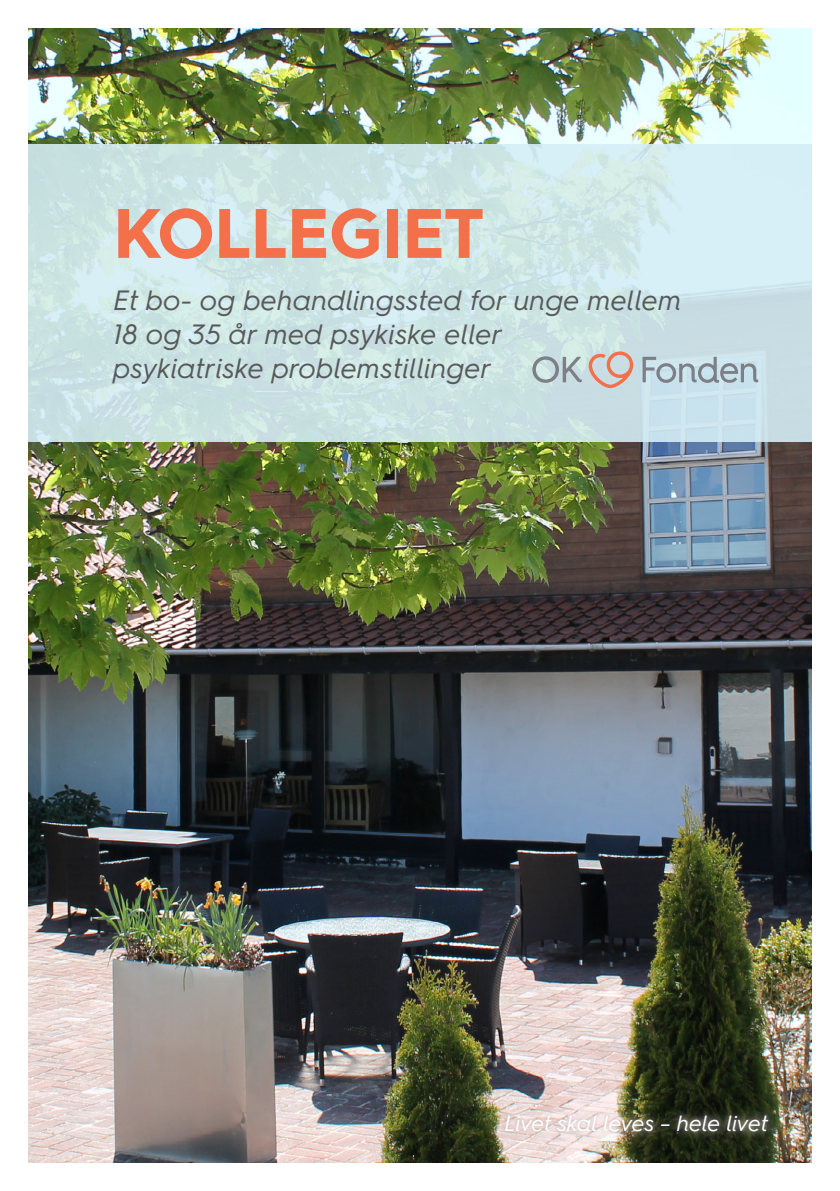
<style>
.page{position:relative;width:840px;height:1191px;background:#fff}
.page>*{position:absolute;margin:0;border:0;box-sizing:border-box;transform-origin:0 0}
.t1{font:700 70px "Hurme Geometric Sans 4";color:#f3704b}
.t2{font:italic 28px/34px "Hurme Geometric Sans 4";color:#58595b}
.t3{font:italic 22px "Hurme Geometric Sans 4";letter-spacing:-.02em;color:#fff}
</style>
<div class="page">
<img style="left:28px;top:28px;width:783px;height:1134px">
<img style="left:495px;top:1106px;width:281px;height:35px">
<svg style="left:28px;top:145px;width:783px;height:297px;fill:#cbe4e3"></svg>
<svg style="left:532px;top:351px;width:225px;height:37px"></svg>
<p class="t1" style="left:113px;top:184px;width:371px">KOLLEGIET</p>
<p class="t2" style="left:113px;top:282px;width:569px">Et bo- og behandlingssted for unge mellem<br>18 og 35 år med psykiske eller<br>psykiatriske problemstillinger</p>
<p class="t3" style="left:504px;top:1107px;width:265px">Livet skal leves – hele livet</p>
</div>
